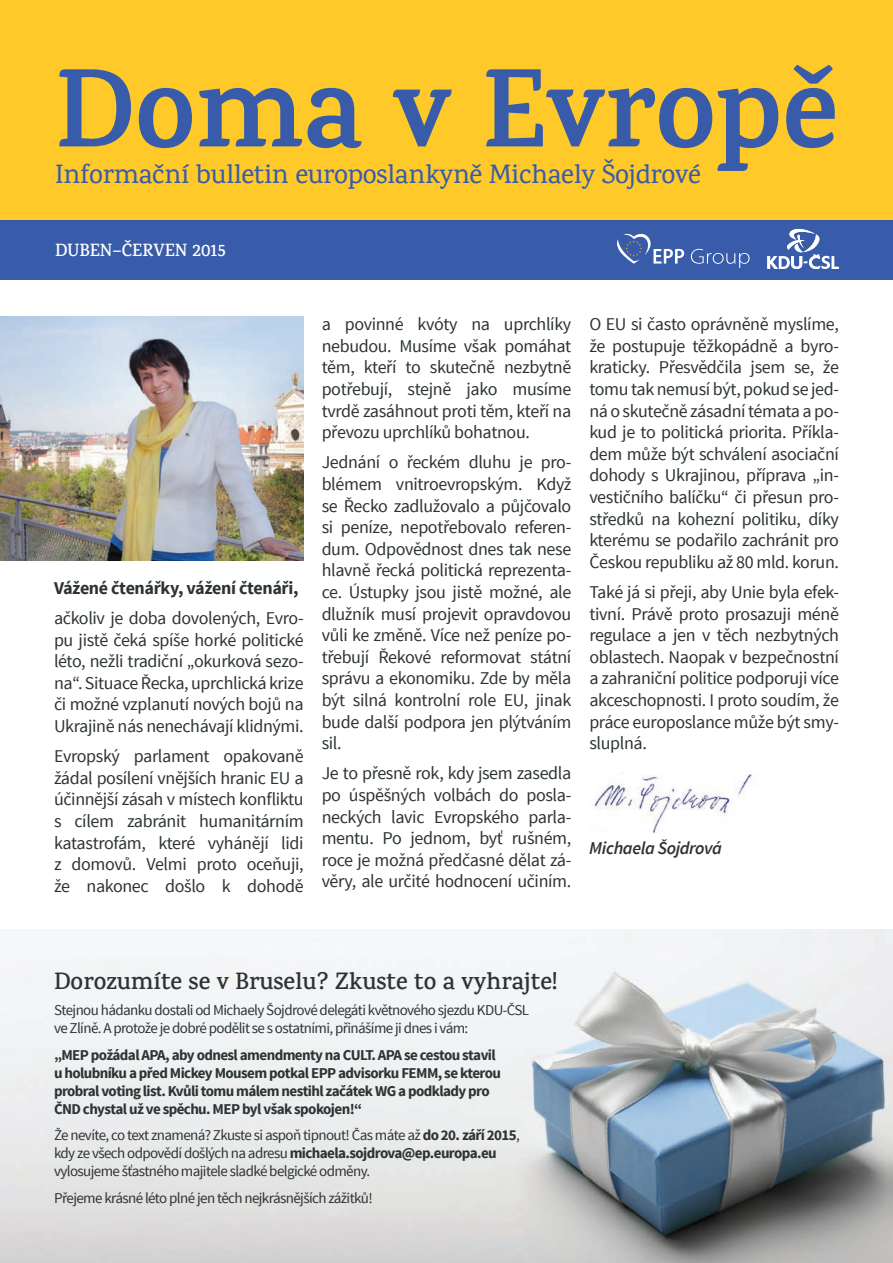
<style>
.page{position:relative;width:893px;height:1263px;background:#fff}
.page>*{position:absolute;margin:0;border:0;box-sizing:border-box;transform-origin:0 0}
.t1{font:700 112.5px "Karma";color:#385caa}
.t2{font:500 27px "Karma";letter-spacing:-.01em;color:#385caa}
.t3{font:600 24px "Karma";color:#2d3333}
.t4{font:18px/21.6px "Source Sans Pro";letter-spacing:-.02em;color:#2d3333;text-align:justify}
.t5{font:700 18px "Source Sans Pro";letter-spacing:-.02em;color:#2d3333}
.t6{font:600 18px "Karma";color:#fff}
.t7{font:italic 600 18px "Source Sans Pro";letter-spacing:-.02em;color:#2d3333}
.t8{font:15px/18px "Source Sans Pro";letter-spacing:-.04em;color:#2d3333}
.t9{font:700 15px/18px "Source Sans Pro";letter-spacing:-.04em;color:#2d3333}
.s1{font-weight:700}
</style>
<div class="page">
<img style="left:0;top:929px;width:893px;height:334px">
<img style="left:594px;top:772px;width:159px;height:61px">
<div style="left:0;top:0;width:893px;height:220px;background:#fec929"></div>
<div style="left:0;top:220px;width:893px;height:60px;background:#385caa"></div>
<svg style="left:691px;top:249px;width:59px;height:19px"></svg>
<svg style="left:617px;top:234px;width:67px;height:30px"></svg>
<svg style="left:767px;top:228px;width:72px;height:41px"></svg>
<img style="left:0;top:317px;width:304px;height:243px">
<h1 class="t1" style="left:55px;top:42px;width:785px">Doma v Evropě</h1>
<h2 class="t2" style="left:55px;top:158px;width:647px">Informační bulletin europoslankyně Michaely Šojdrové</h2>
<p class="t6" style="left:55px;top:239px;width:172px">duben–červen 2015</p>
<p class="t5" style="left:54px;top:576px;width:246px">Vážené čtenářky, vážení čtenáři,</p>
<p class="t4" style="left:54px;top:608px;width:251px">ačkoliv je doba dovolených, Evro&shy;pu jistě čeká spíše horké politické léto, nežli tradiční „okurková sezo&shy;na“. Situace Řecka, uprchlická krize či možné vzplanutí nových bojů na Ukrajině nás nenechávají klidnými.</p>
<p class="t4" style="left:54px;top:746px;width:251px">Evropský parlament opakovaně žádal posílení vnějších hranic EU a účinnější zásah v místech konfliktu s cílem zabránit humanitárním katastrofám, které vyhánějí lidi z domovů. Velmi proto oceňuji, že nakonec došlo k dohodě</p>
<p class="t4" style="left:322px;top:314px;width:251px">a povinné kvóty na uprchlíky nebudou. Musíme však pomáhat těm, kteří to skutečně nezbytně potřebují, stejně jako musíme tvrdě zasáhnout proti těm, kteří na převozu uprchlíků bohatnou.</p>
<p class="t4" style="left:322px;top:452px;width:251px">Jednání o řeckém dluhu je pro&shy;blémem vnitroevropským. Když se Řecko zadlužovalo a půjčovalo si peníze, nepotřebovalo referen&shy;dum. Odpovědnost dnes tak nese hlavně řecká politická reprezenta&shy;ce. Ústupky jsou jistě možné, ale dlužník musí projevit opravdovou vůli ke změně. Více než peníze po&shy;třebují Řekové reformovat státní správu a ekonomiku. Zde by měla být silná kontrolní role EU, jinak bude další podpora jen plýtváním sil.</p>
<p class="t4" style="left:322px;top:763px;width:251px">Je to přesně rok, kdy jsem zasedla po úspěšných volbách do posla&shy;neckých lavic Evropského parla&shy;mentu. Po jednom, byť rušném, roce je možná předčasné dělat zá&shy;věry, ale určité hodnocení učiním.</p>
<p class="t4" style="left:589px;top:314px;width:251px">O EU si často oprávněně myslíme, že postupuje těžkopádně a byro&shy;kraticky. Přesvědčila jsem se, že tomu tak nemusí být, pokud se jed&shy;ná o skutečně zásadní témata a po&shy;kud je to politická priorita. Příkla&shy;dem může být schválení asociační dohody s Ukrajinou, příprava „in&shy;vestičního balíčku“ či přesun pro&shy;středků na kohezní politiku, díky kterému se podařilo zachránit pro Českou republiku až 80 mld. korun.</p>
<p class="t4" style="left:589px;top:581px;width:251px">Také já si přeji, aby Unie byla efek&shy;tivní. Právě proto prosazuji méně regulace a jen v těch nezbytných oblastech. Naopak v bezpečnostní a zahraniční politice podporuji více akceschopnosti. I proto soudím, že práce europoslance může být smy&shy;sluplná.</p>
<p class="t7" style="left:589px;top:837px;width:134px">Michaela Šojdrová</p>
<h3 class="t3" style="left:54px;top:966px;width:505px">Dorozumíte se v Bruselu? Zkuste to a vyhrajte!</h3>
<p class="t8" style="left:54px;top:1001px;width:477px">Stejnou hádanku dostali od Michaely Šojdrové delegáti květnového sjezdu KDU-ČSL ve Zlíně. A protože je dobré podělit se s ostatními, přinášíme ji dnes i vám:</p>
<p class="t9" style="left:54px;top:1046px;width:448px">„MEP požádal APA, aby odnesl amendmenty na CULT. APA se cestou stavil u holubníku a před Mickey Mousem potkal EPP advisorku FEMM, se kterou probral voting list. Kvůli tomu málem nestihl začátek WG a podklady pro ČND chystal už ve spěchu. MEP byl však spokojen!“</p>
<p class="t8" style="left:54px;top:1126px;width:467px">Že nevíte, co text znamená? Zkuste si aspoň tipnout! Čas máte až <span class="s1">do 20. září 2015</span>, kdy ze všech odpovědí došlých na adresu <span class="s1">michaela.sojdrova@ep.europa.eu </span>vylosujeme šťastného majitele sladké belgické odměny.</p>
<p class="t8" style="left:54px;top:1189px;width:320px">Přejeme krásné léto plné jen těch nejkrásnějších zážitků!</p>
</div>
